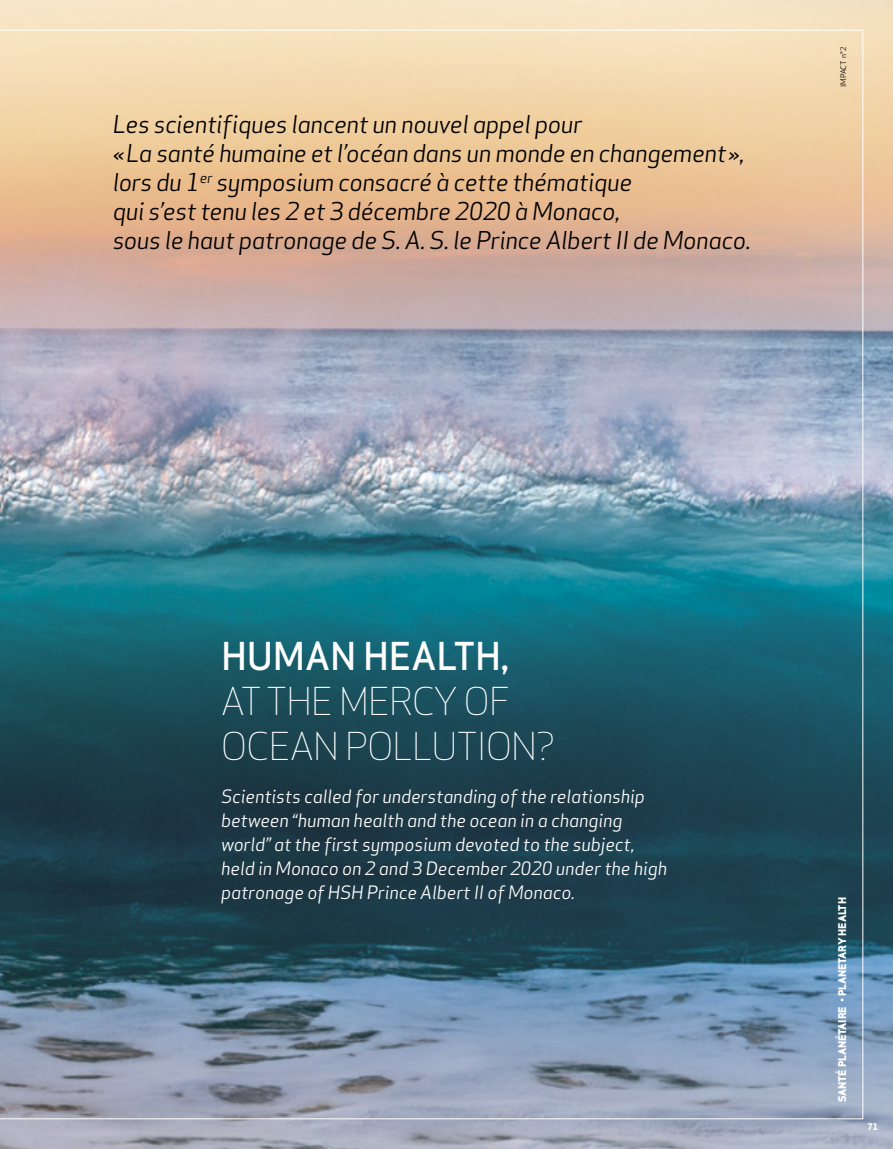
<style>
.page{position:relative;width:893px;height:1149px;background:#fff}
.page>*{position:absolute;margin:0;border:0;box-sizing:border-box;transform-origin:0 0}
.t1{font:300 37.5px/45px "Apex Sans";letter-spacing:-.01em;color:#fff}
.t2{font:500 37.5px "Apex Sans";letter-spacing:-.01em;color:#fff}
.t3{font:italic 24px/28.8px "Apex Sans";letter-spacing:-.02em;color:#000}
.t4{font:italic 18px/24px "Apex Sans";letter-spacing:-.01em;color:#fff}
.t5{font:800 10.5px "Apex Sans";letter-spacing:-.01em;color:#fff}
.t6{font:800 9px "Apex Sans";color:#fff}
.t7{font:7.5px "Apex Sans";letter-spacing:-.01em;color:#000}
</style>
<div class="page">
<img style="left:0;top:0;width:893px;height:1148px">
<img style="left:0;top:30px;width:863px;height:1088px">
<p class="t3" style="left:113px;top:108px;width:640px">Les scientifiques lancent un nouvel appel pour<br>« La santé humaine et l’océan dans un monde en changement », lors du 1<sup>er</sup> symposium consacré à cette thématique<br>qui s’est tenu les 2 et 3 décembre 2020 à Monaco,<br>sous le haut patronage de S. A. S. le Prince Albert II de Monaco.</p>
<p class="t7" style="left:837px;top:87px;width:42px;rotate:-90deg">IMPACT n°2</p>
<h1 class="t2" style="left:221px;top:623px;width:289px">HUMAN HEALTH,</h1>
<h1 class="t1" style="left:221px;top:678px;width:336px">AT THE MERCY OF<br>OCEAN POLLUTION?</h1>
<p class="t4" style="left:221px;top:782px;width:448px">Scientists called for understanding of the relationship between “human health and the ocean in a changing world” at the first symposium devoted to the subject, held in Monaco on 2 and 3 December 2020 under the high patronage of HSH Prince Albert II of Monaco.</p>
<p class="t5" style="left:835px;top:1101px;width:206px;rotate:-90deg">SANTÉ PLANÉTAIRE • PLANETARY HEALTH</p>
<p class="t6" style="left:867px;top:1120px;width:12px">71</p>
</div>
